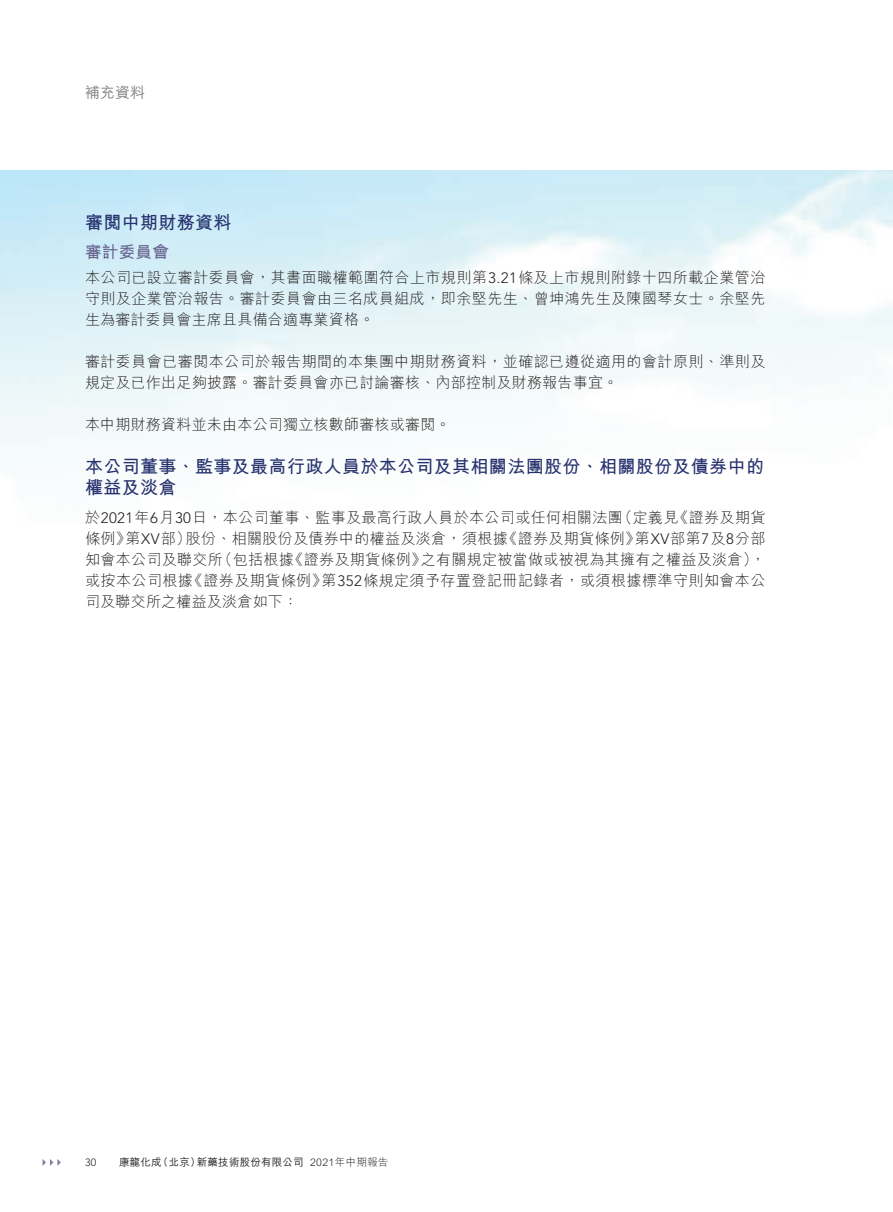
<style>
.page{position:relative;width:893px;height:1212px;background:#fff}
.page>*{position:absolute;margin:0;border:0;box-sizing:border-box;transform-origin:0 0}
.t1{font:700 18px/21px "M Hei HK";letter-spacing:.02em;color:#27326e}
.t2{font:700 16.5px "M Hei HK";letter-spacing:.02em;color:#696690}
.t3{font:300 15px/21px "M Hei HK";letter-spacing:.03em;color:#231f20;text-align:justify}
.t4{font:500 15px "M Hei HK";color:#808285}
.t5{font:500 10.5px "M Hei HK";letter-spacing:.02em;color:#231f20}
.t6{font:300 10.5px "Avenir LT Std";color:#231f20}
.s1{font-family:"Avenir LT Std"}
.s2{font-weight:300}
</style>
<div class="page">
<svg style="left:43px;top:1159px;width:18px;height:7px"></svg>
<p class="t4" style="left:85px;top:82px;width:61px">補充資料</p>
<p class="t1" style="left:85px;top:210px;width:148px">審閱中期財務資料</p>
<p class="t2" style="left:85px;top:240px;width:85px">審計委員會</p>
<p class="t3" style="left:85px;top:267px;width:682px">本公司已設立審計委員會，其書面職權範圍符合上市規則第<span class="s1">3.21</span>條及上市規則附錄十四所載企業管治守則及企業管治報告。審計委員會由三名成員組成，即余堅先生、曾坤鴻先生及陳國琴女士。余堅先生為審計委員會主席且具備合適專業資格。</p>
<p class="t3" style="left:85px;top:351px;width:682px">審計委員會已審閱本公司於報告期間的本集團中期財務資料，並確認已遵從適用的會計原則、準則及規定及已作出足夠披露。審計委員會亦已討論審核、內部控制及財務報告事宜。</p>
<p class="t3" style="left:85px;top:414px;width:367px">本中期財務資料並未由本公司獨立核數師審核或審閱。</p>
<p class="t1" style="left:85px;top:454px;width:680px">本公司董事、監事及最高行政人員於本公司及其相關法團股份、相關股份及債券中的權益及淡倉</p>
<p class="t3" style="left:85px;top:507px;width:682px">於<span class="s1">2021</span>年<span class="s1">6</span>月<span class="s1">30</span>日，本公司董事、監事及最高行政人員於本公司或任何相關法團（定義見《證券及期貨條例》第<span class="s1">XV</span>部）股份、相關股份及債券中的權益及淡倉，須根據《證券及期貨條例》第<span class="s1">XV</span>部第<span class="s1">7</span>及<span class="s1">8</span>分部知會本公司及聯交所（包括根據《證券及期貨條例》之有關規定被當做或被視為其擁有之權益及淡倉），或按本公司根據《證券及期貨條例》第<span class="s1">352</span>條規定須予存置登記冊記錄者，或須根據標準守則知會本公司及聯交所之權益及淡倉如下：</p>
<p class="t6" style="left:85px;top:1156px;width:13px">30</p>
<p class="t5" style="left:119px;top:1154px;width:271px">康龍化成（北京）新藥技術股份有限公司 <span class="s2">2021年中期報告</span></p>
</div>
